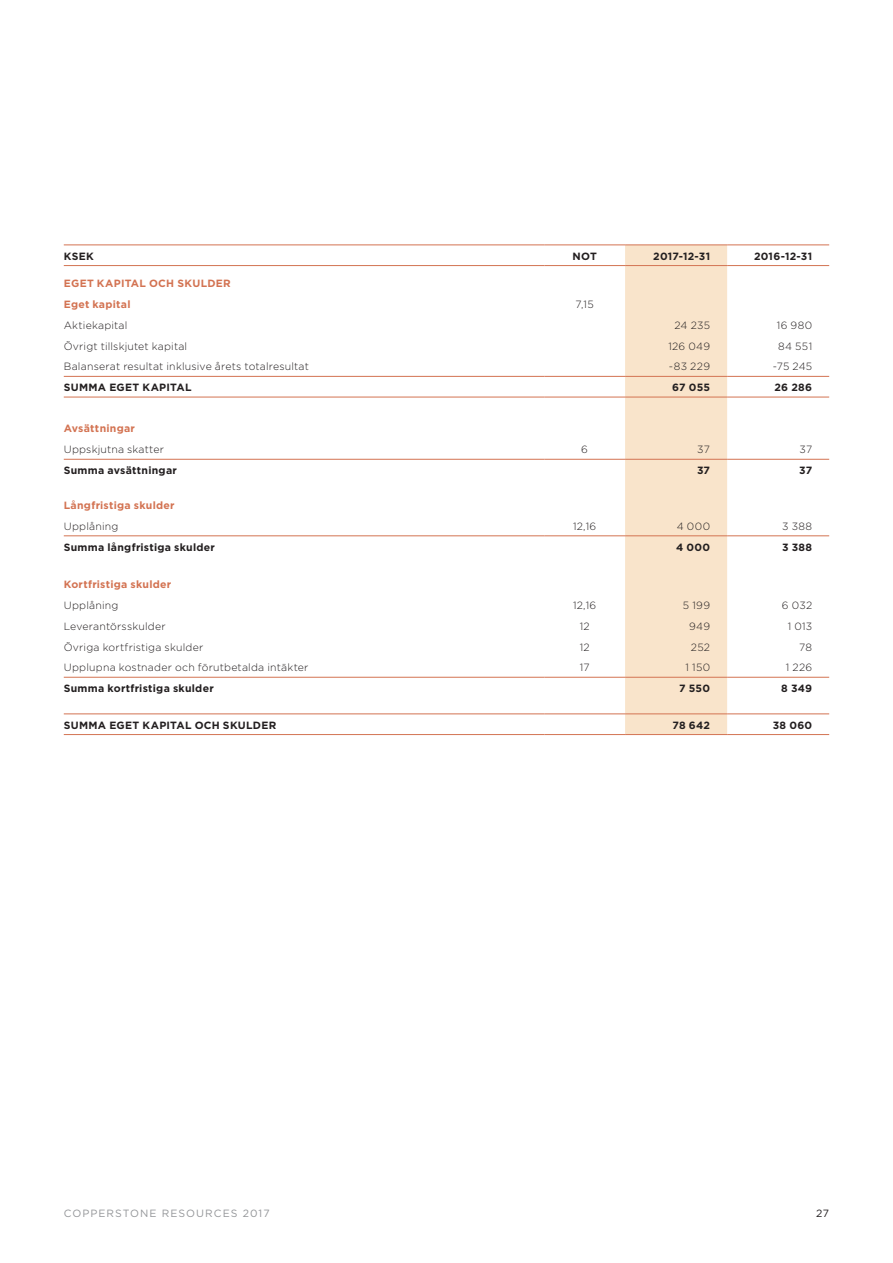
<style>
.page{position:relative;width:893px;height:1263px;background:#fff}
.page>*{position:absolute;margin:0;border:0;box-sizing:border-box;transform-origin:0 0}
.FAKTA_7{font:300 10.5px "Gotham HTF";letter-spacing:.02em;color:#231f20}
.FAKTA_7-2{font:700 10.5px "Gotham HTF";letter-spacing:.025em;color:#231f20}
.FAKTA_7-3{font:700 10.5px "Gotham HTF";letter-spacing:.025em;color:#d37352}
.t1{font:10.5px "Gotham HTF";letter-spacing:.1em;color:#939598}
.t2{font:10.5px "Gotham HTF";color:#231f20}
</style>
<div class="page">
<div style="left:625px;top:245px;width:102px;height:489px;background:#f9e4cb"></div>
<hr style="left:64px;top:244px;width:480px;height:1px;background:#d37352">
<hr style="left:544px;top:244px;width:81px;height:1px;background:#d37352">
<hr style="left:625px;top:244px;width:102px;height:1px;background:#d37352">
<hr style="left:727px;top:244px;width:102px;height:1px;background:#d37352">
<hr style="left:64px;top:265px;width:480px;height:1px;background:#d37352">
<hr style="left:544px;top:265px;width:81px;height:1px;background:#d37352">
<hr style="left:625px;top:265px;width:102px;height:1px;background:#d37352">
<hr style="left:727px;top:265px;width:102px;height:1px;background:#d37352">
<hr style="left:64px;top:376px;width:480px;height:1px;background:#d37352">
<hr style="left:544px;top:376px;width:81px;height:1px;background:#d37352">
<hr style="left:625px;top:376px;width:102px;height:1px;background:#d37352">
<hr style="left:727px;top:376px;width:102px;height:1px;background:#d37352">
<hr style="left:64px;top:397px;width:480px;height:1px;background:#d37352">
<hr style="left:544px;top:397px;width:81px;height:1px;background:#d37352">
<hr style="left:625px;top:397px;width:102px;height:1px;background:#d37352">
<hr style="left:727px;top:397px;width:102px;height:1px;background:#d37352">
<hr style="left:64px;top:677px;width:480px;height:1px;background:#d37352">
<hr style="left:544px;top:677px;width:81px;height:1px;background:#d37352">
<hr style="left:625px;top:677px;width:102px;height:1px;background:#d37352">
<hr style="left:727px;top:677px;width:102px;height:1px;background:#d37352">
<hr style="left:64px;top:713px;width:480px;height:1px;background:#d37352">
<hr style="left:544px;top:713px;width:81px;height:1px;background:#d37352">
<hr style="left:625px;top:713px;width:102px;height:1px;background:#d37352">
<hr style="left:727px;top:713px;width:102px;height:1px;background:#d37352">
<hr style="left:64px;top:734px;width:480px;height:1px;background:#d37352">
<hr style="left:544px;top:734px;width:81px;height:1px;background:#d37352">
<hr style="left:625px;top:734px;width:102px;height:1px;background:#d37352">
<hr style="left:727px;top:734px;width:102px;height:1px;background:#d37352">
<hr style="left:64px;top:535px;width:480px;height:1px;background:#d37352">
<hr style="left:544px;top:535px;width:81px;height:1px;background:#d37352">
<hr style="left:625px;top:535px;width:102px;height:1px;background:#d37352">
<hr style="left:727px;top:535px;width:102px;height:1px;background:#d37352">
<hr style="left:64px;top:459px;width:480px;height:1px;background:#d37352">
<hr style="left:544px;top:459px;width:81px;height:1px;background:#d37352">
<hr style="left:625px;top:459px;width:102px;height:1px;background:#d37352">
<hr style="left:727px;top:459px;width:102px;height:1px;background:#d37352">
<p class="FAKTA_7-2" style="left:64px;top:250px;width:32px">KSEK</p>
<p class="FAKTA_7-2" style="left:572px;top:250px;width:26px">NOT</p>
<p class="FAKTA_7-2" style="left:653px;top:250px;width:58px">2017-12-31</p>
<p class="FAKTA_7-2" style="left:754px;top:250px;width:60px">2016-12-31</p>
<p class="FAKTA_7-3" style="left:64px;top:278px;width:169px">EGET KAPITAL OCH SKULDER</p>
<p class="FAKTA_7-3" style="left:64px;top:298px;width:68px">Eget kapital</p>
<p class="FAKTA_7" style="left:576px;top:299px;width:20px">7,15</p>
<p class="FAKTA_7" style="left:64px;top:319px;width:65px">Aktiekapital</p>
<p class="FAKTA_7" style="left:674px;top:319px;width:37px">24 235</p>
<p class="FAKTA_7" style="left:777px;top:319px;width:37px">16 980</p>
<p class="FAKTA_7" style="left:64px;top:340px;width:125px">Övrigt tillskjutet kapital</p>
<p class="FAKTA_7" style="left:668px;top:340px;width:43px">126 049</p>
<p class="FAKTA_7" style="left:778px;top:340px;width:36px">84 551</p>
<p class="FAKTA_7" style="left:64px;top:361px;width:247px">Balanserat resultat inklusive årets totalresultat</p>
<p class="FAKTA_7" style="left:669px;top:361px;width:43px">-83 229</p>
<p class="FAKTA_7" style="left:773px;top:361px;width:41px">-75 245</p>
<p class="FAKTA_7-2" style="left:64px;top:381px;width:129px">SUMMA EGET KAPITAL</p>
<p class="FAKTA_7-2" style="left:672px;top:381px;width:39px">67 055</p>
<p class="FAKTA_7-2" style="left:774px;top:381px;width:39px">26 286</p>
<p class="FAKTA_7-3" style="left:64px;top:423px;width:73px">Avsättningar</p>
<p class="FAKTA_7" style="left:64px;top:444px;width:102px">Uppskjutna skatter</p>
<p class="FAKTA_7" style="left:581px;top:444px;width:8px">6</p>
<p class="FAKTA_7" style="left:697px;top:444px;width:14px">37</p>
<p class="FAKTA_7" style="left:799px;top:444px;width:14px">37</p>
<p class="FAKTA_7-2" style="left:64px;top:464px;width:115px">Summa avsättningar</p>
<p class="FAKTA_7-2" style="left:697px;top:464px;width:15px">37</p>
<p class="FAKTA_7-2" style="left:799px;top:464px;width:15px">37</p>
<p class="FAKTA_7-3" style="left:64px;top:499px;width:112px">Långfristiga skulder</p>
<p class="FAKTA_7" style="left:64px;top:520px;width:56px">Upplåning</p>
<p class="FAKTA_7" style="left:573px;top:520px;width:25px">12,16</p>
<p class="FAKTA_7" style="left:677px;top:520px;width:35px">4 000</p>
<p class="FAKTA_7" style="left:782px;top:520px;width:32px">3 388</p>
<p class="FAKTA_7-2" style="left:64px;top:541px;width:153px">Summa långfristiga skulder</p>
<p class="FAKTA_7-2" style="left:676px;top:541px;width:35px">4 000</p>
<p class="FAKTA_7-2" style="left:782px;top:541px;width:32px">3 388</p>
<p class="FAKTA_7-3" style="left:64px;top:578px;width:109px">Kortfristiga skulder</p>
<p class="FAKTA_7" style="left:64px;top:600px;width:56px">Upplåning</p>
<p class="FAKTA_7" style="left:573px;top:600px;width:25px">12,16</p>
<p class="FAKTA_7" style="left:683px;top:600px;width:29px">5 199</p>
<p class="FAKTA_7" style="left:782px;top:600px;width:32px">6 032</p>
<p class="FAKTA_7" style="left:64px;top:620px;width:103px">Leverantörsskulder</p>
<p class="FAKTA_7" style="left:580px;top:620px;width:11px">12</p>
<p class="FAKTA_7" style="left:689px;top:620px;width:22px">949</p>
<p class="FAKTA_7" style="left:788px;top:620px;width:26px">1 013</p>
<p class="FAKTA_7" style="left:64px;top:641px;width:141px">Övriga kortfristiga skulder</p>
<p class="FAKTA_7" style="left:580px;top:641px;width:11px">12</p>
<p class="FAKTA_7" style="left:691px;top:641px;width:21px">252</p>
<p class="FAKTA_7" style="left:799px;top:641px;width:14px">78</p>
<p class="FAKTA_7" style="left:64px;top:662px;width:246px">Upplupna kostnader och förutbetalda intäkter</p>
<p class="FAKTA_7" style="left:580px;top:662px;width:11px">17</p>
<p class="FAKTA_7" style="left:685px;top:662px;width:26px">1 150</p>
<p class="FAKTA_7" style="left:786px;top:662px;width:28px">1 226</p>
<p class="FAKTA_7-2" style="left:64px;top:682px;width:151px">Summa kortfristiga skulder</p>
<p class="FAKTA_7-2" style="left:679px;top:682px;width:32px">7 550</p>
<p class="FAKTA_7-2" style="left:781px;top:682px;width:32px">8 349</p>
<p class="FAKTA_7-2" style="left:64px;top:719px;width:214px">SUMMA EGET KAPITAL OCH SKULDER</p>
<p class="FAKTA_7-2" style="left:672px;top:719px;width:39px">78 642</p>
<p class="FAKTA_7-2" style="left:773px;top:719px;width:41px">38 060</p>
<p class="t1" style="left:64px;top:1207px;width:207px">COPPERSTONE RESOURCES 2017</p>
<p class="t2" style="left:816px;top:1207px;width:14px">27</p>
</div>
